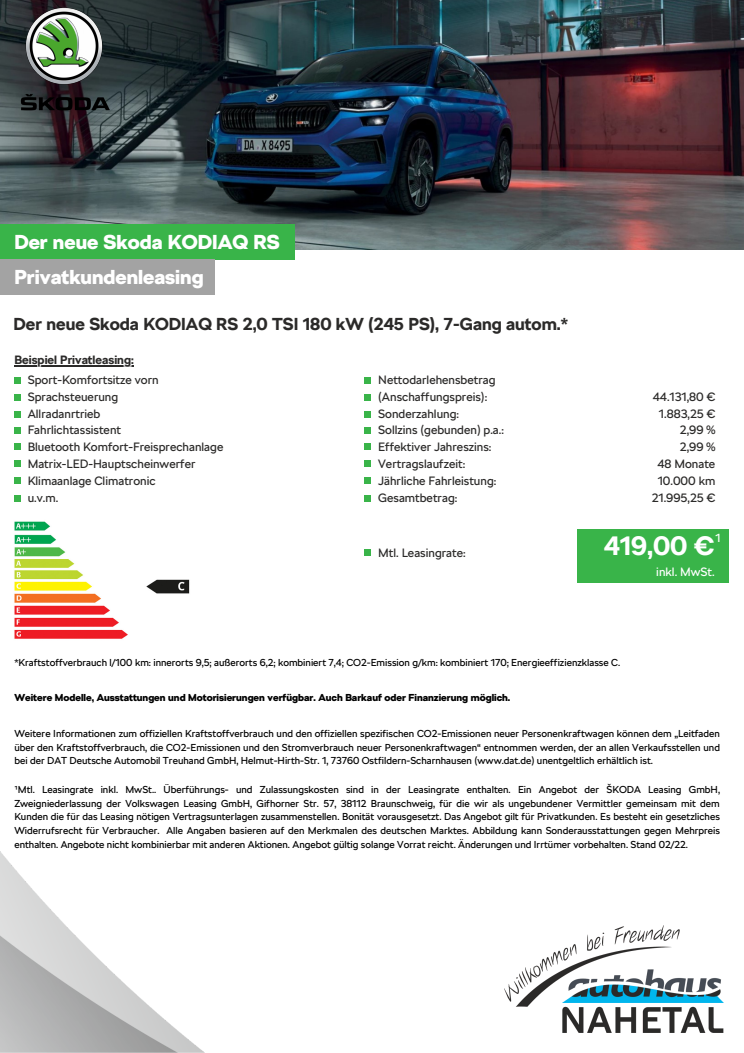
<style>
.page{position:relative;width:744px;height:1053px;background:#fff}
.page>*{position:absolute;margin:0;border:0;box-sizing:border-box;transform-origin:0 0}
.t1{font:700 26.4px "SKODA Next";color:#fff}
.t2{font:900 20px "SKODA Next";color:#fff}
.t3{font:700 17.2px "SKODA Next";color:#2b2a29}
.t4{font:12px "SKODA Next";color:#2b2a29}
.t5{font:700 12px "SKODA Next";color:#2b2a29}
.t6{font:12px "SKODA Next";color:#fff}
.t7{font:11.68px "SKODA Next";color:#fff}
.t8{font:10px/13.8px "SKODA Next";color:#000;text-align:justify}
.t9{font:900 10px "SKODA Next";color:#000}
</style>
<div class="page">
<img style="left:0;top:851px;width:204px;height:201px">
<img style="left:0;top:0;width:744px;height:250px">
<div style="left:0;top:224px;width:294px;height:35px;background:#39b449"></div>
<img style="left:0;top:0;width:128px;height:126px">
<img style="left:504px;top:925px;width:219px;height:107px">
<div style="left:14px;top:377px;width:7px;height:6px;background:#39b449"></div>
<div style="left:0;top:259px;width:214px;height:36px;background:#a3a3a3"></div>
<div style="left:14px;top:411px;width:7px;height:6px;background:#39b449"></div>
<div style="left:14px;top:394px;width:7px;height:6px;background:#39b449"></div>
<div style="left:14px;top:427px;width:7px;height:6px;background:#39b449"></div>
<div style="left:14px;top:443px;width:7px;height:6px;background:#39b449"></div>
<div style="left:14px;top:461px;width:7px;height:6px;background:#39b449"></div>
<div style="left:14px;top:477px;width:7px;height:7px;background:#39b449"></div>
<div style="left:14px;top:495px;width:7px;height:6px;background:#39b449"></div>
<svg style="left:364px;top:377px;width:6px;height:6px"></svg>
<svg style="left:364px;top:411px;width:6px;height:6px"></svg>
<svg style="left:364px;top:394px;width:6px;height:6px"></svg>
<svg style="left:364px;top:427px;width:6px;height:6px"></svg>
<svg style="left:364px;top:443px;width:6px;height:6px"></svg>
<svg style="left:364px;top:461px;width:6px;height:6px"></svg>
<div style="left:364px;top:477px;width:6px;height:7px;background:#39b449"></div>
<svg style="left:364px;top:495px;width:6px;height:6px"></svg>
<div style="left:364px;top:549px;width:6px;height:7px;background:#39b449"></div>
<div style="left:577px;top:529px;width:152px;height:54px;background:#39b449"></div>
<img style="left:14px;top:521px;width:176px;height:118px">
<hr style="left:14px;top:365px;width:120px;height:1px;background:#2b2a29">
<p class="t2" style="left:14px;top:229px;width:267px">Der neue Skoda KODIAQ RS</p>
<p class="t2" style="left:14px;top:265px;width:191px">Privatkundenleasing</p>
<p class="t3" style="left:14px;top:314px;width:556px">Der neue Skoda KODIAQ RS 2,0 TSI 180 kW (245 PS), 7-Gang autom.*</p>
<p class="t5" style="left:14px;top:353px;width:121px">Beispiel Privatleasing:</p>
<p class="t4" style="left:28px;top:372px;width:132px">Sport-Komfortsitze vorn</p>
<p class="t4" style="left:28px;top:389px;width:92px">Sprachsteuerung</p>
<p class="t4" style="left:28px;top:406px;width:74px">Allradanrtrieb</p>
<p class="t4" style="left:28px;top:423px;width:95px">Fahrlichtassistent</p>
<p class="t4" style="left:28px;top:439px;width:197px">Bluetooth Komfort-Freisprechanlage</p>
<p class="t4" style="left:28px;top:456px;width:169px">Matrix-LED-Hauptscheinwerfer</p>
<p class="t4" style="left:28px;top:473px;width:129px">Klimaanlage Climatronic</p>
<p class="t4" style="left:28px;top:490px;width:32px">u.v.m.</p>
<p class="t4" style="left:378px;top:372px;width:119px">Nettodarlehensbetrag</p>
<p class="t4" style="left:378px;top:389px;width:111px">(Anschaffungspreis):</p>
<p class="t4" style="left:378px;top:406px;width:82px">Sonderzahlung:</p>
<p class="t4" style="left:378px;top:423px;width:127px">Sollzins (gebunden) p.a.:</p>
<p class="t4" style="left:378px;top:439px;width:115px">Effektiver Jahreszins:</p>
<p class="t4" style="left:378px;top:456px;width:89px">Vertragslaufzeit:</p>
<p class="t4" style="left:378px;top:473px;width:120px">Jährliche Fahrleistung:</p>
<p class="t4" style="left:378px;top:490px;width:81px">Gesamtbetrag:</p>
<p class="t4" style="left:378px;top:545px;width:89px">Mtl. Leasingrate:</p>
<p class="t4" style="left:653px;top:389px;width:64px">44.131,80 €</p>
<p class="t4" style="left:659px;top:406px;width:58px">1.883,25 €</p>
<p class="t4" style="left:680px;top:423px;width:37px">2,99 %</p>
<p class="t4" style="left:680px;top:439px;width:37px">2,99 %</p>
<p class="t4" style="left:657px;top:456px;width:59px">48 Monate</p>
<p class="t4" style="left:658px;top:473px;width:59px">10.000 km</p>
<p class="t4" style="left:652px;top:490px;width:65px">21.995,25 €</p>
<p class="t7" style="left:715px;top:531px;width:7px">1</p>
<p class="t1" style="left:604px;top:529px;width:112px">419,00 €</p>
<p class="t6" style="left:656px;top:565px;width:60px">inkl. MwSt.</p>
<p class="t8" style="left:14px;top:655px;width:607px">*Kraftstoffverbrauch l/100 km: innerorts 9,5; außerorts 6,2; kombiniert 7,4; CO2-Emission g/km: kombiniert 170; Energieeffizienzklasse C.</p>
<p class="t9" style="left:14px;top:691px;width:498px">Weitere Modelle, Ausstattungen und Motorisierungen verfügbar. Auch Barkauf oder Finanzierung möglich.</p>
<p class="t8" style="left:14px;top:726px;width:707px">Weitere Informationen zum offiziellen Kraftstoffverbrauch und den offiziellen spezifischen CO2-Emissionen neuer Personenkraftwagen können dem „Leitfaden über den Kraftstoffverbrauch, die CO2-Emissionen und den Stromverbrauch neuer Personenkraftwagen“ entnommen werden, der an allen Verkaufsstellen und bei der DAT Deutsche Automobil Treuhand GmbH, Helmut-Hirth-Str. 1, 73760 Ostfildern-Scharnhausen (www.dat.de) unentgeltlich erhältlich ist.</p>
<p class="t8" style="left:14px;top:782px;width:707px">¹Mtl. Leasingrate inkl. MwSt.. Überführungs- und Zulassungskosten sind in der Leasingrate enthalten. Ein Angebot der ŠKODA Leasing GmbH, Zweigniederlassung der Volkswagen Leasing GmbH, Gifhorner Str. 57, 38112 Braunschweig, für die wir als ungebundener Vermittler gemeinsam mit dem Kunden die für das Leasing nötigen Vertragsunterlagen zusammenstellen. Bonität vorausgesetzt. Das Angebot gilt für Privatkunden. Es besteht ein gesetzliches Widerrufsrecht für Verbraucher. Alle Angaben basieren auf den Merkmalen des deutschen Marktes. Abbildung kann Sonderausstattungen gegen Mehrpreis enthalten. Angebote nicht kombinierbar mit anderen Aktionen. Angebot gültig solange Vorrat reicht. Änderungen und Irrtümer vorbehalten. Stand 02/22.</p>
</div>
